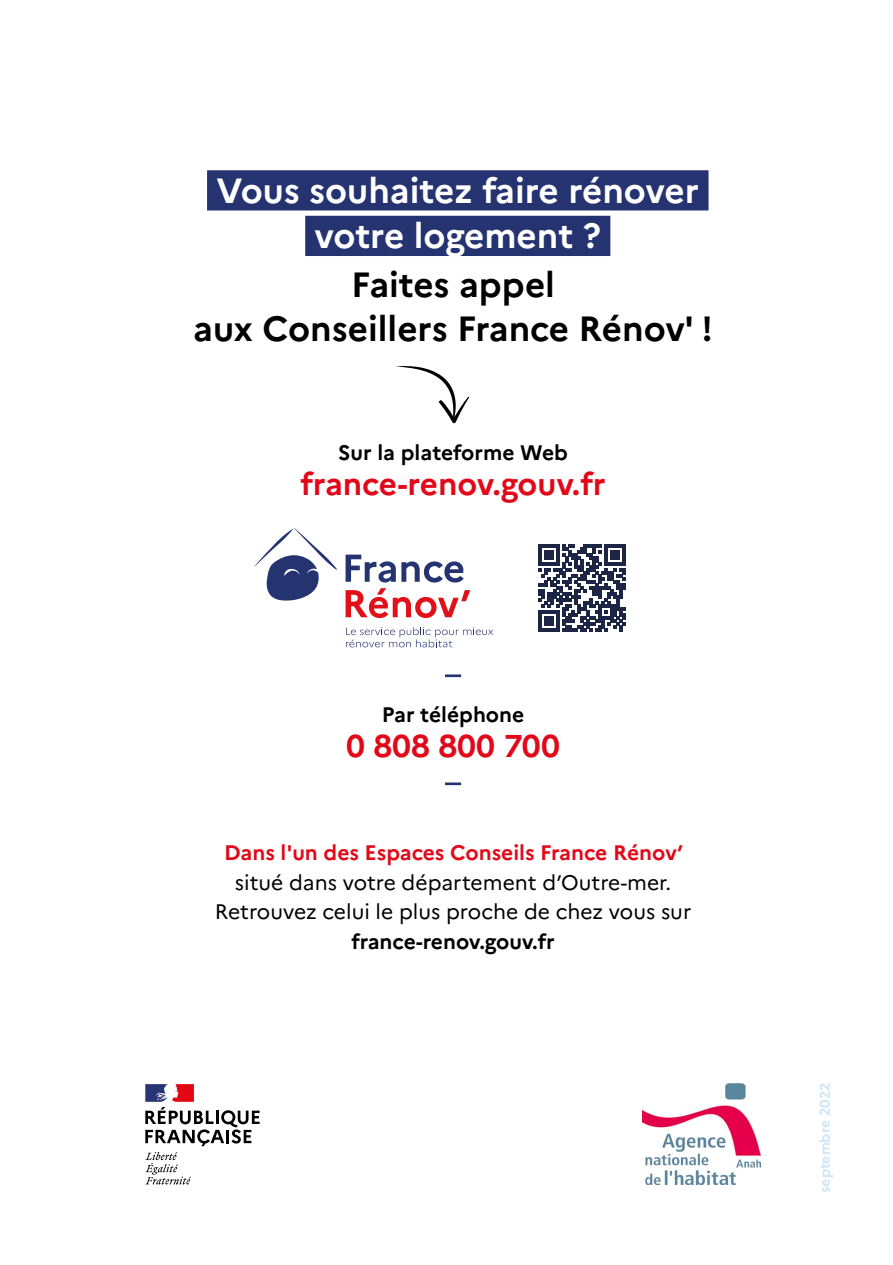
<style>
.page{position:relative;width:893px;height:1265px;background:#fff}
.page>*{position:absolute;margin:0;border:0;box-sizing:border-box;transform-origin:0 0}
.t1{font:700 35px/45.5px "Marianne";color:#fff;text-align:center}
.t2{font:700 35px/43.8px "Marianne";color:#000;text-align:center}
.t3{font:700 31.5px "Marianne";letter-spacing:-.005em;color:#e10819}
.t4{font:21px/29.8px "Marianne";color:#000;text-align:center}
.t5{font:700 21px "Marianne";color:#e10819}
.t6{font:700 21px "Marianne";color:#000}
.t7{font:700 14px "Marianne";color:#cfe5f8}
.s1{font-weight:700}
</style>
<div class="page">
<svg style="left:346px;top:627px;width:147px;height:20px"></svg>
<svg style="left:346px;top:555px;width:124px;height:63px"></svg>
<svg style="left:254px;top:528px;width:83px;height:73px"></svg>
<div style="left:207px;top:170px;width:501px;height:41px;background:#253471"></div>
<div style="left:305px;top:216px;width:305px;height:40px;background:#253471"></div>
<img style="left:643px;top:1084px;width:118px;height:101px">
<svg style="left:145px;top:1152px;width:46px;height:32px"></svg>
<svg style="left:145px;top:1084px;width:115px;height:62px"></svg>
<hr style="left:445px;top:674px;width:16px;height:3px;background:#253471">
<hr style="left:445px;top:782px;width:16px;height:3px;background:#253471">
<svg style="left:396px;top:366px;width:73px;height:57px"></svg>
<svg style="left:538px;top:544px;width:87px;height:87px"></svg>
<h2 class="t1" style="left:217px;top:167px;width:484px">Vous souhaitez faire rénover votre logement ?</h2>
<h3 class="t2" style="left:193px;top:262px;width:521px">Faites appel<br>aux Conseillers France Rénov' !</h3>
<p class="t6" style="left:338px;top:440px;width:231px">Sur la plateforme Web</p>
<p class="t3" style="left:301px;top:465px;width:307px">france-renov.gouv.fr</p>
<p class="t6" style="left:382px;top:702px;width:144px">Par téléphone</p>
<p class="t3" style="left:346px;top:727px;width:215px">0 808 800 700</p>
<p class="t5" style="left:224px;top:840px;width:461px">Dans l'un des Espaces Conseils France Rénov’</p>
<p class="t4" style="left:235px;top:867px;width:438px">situé dans votre département d’Outre-mer.</p>
<p class="t4" style="left:215px;top:897px;width:478px">Retrouvez celui le plus proche de chez vous sur <span class="s1">france-renov.gouv.fr</span></p>
<p class="t7" style="left:816px;top:1193px;width:112px;rotate:-90deg">septembre 2022</p>
</div>
